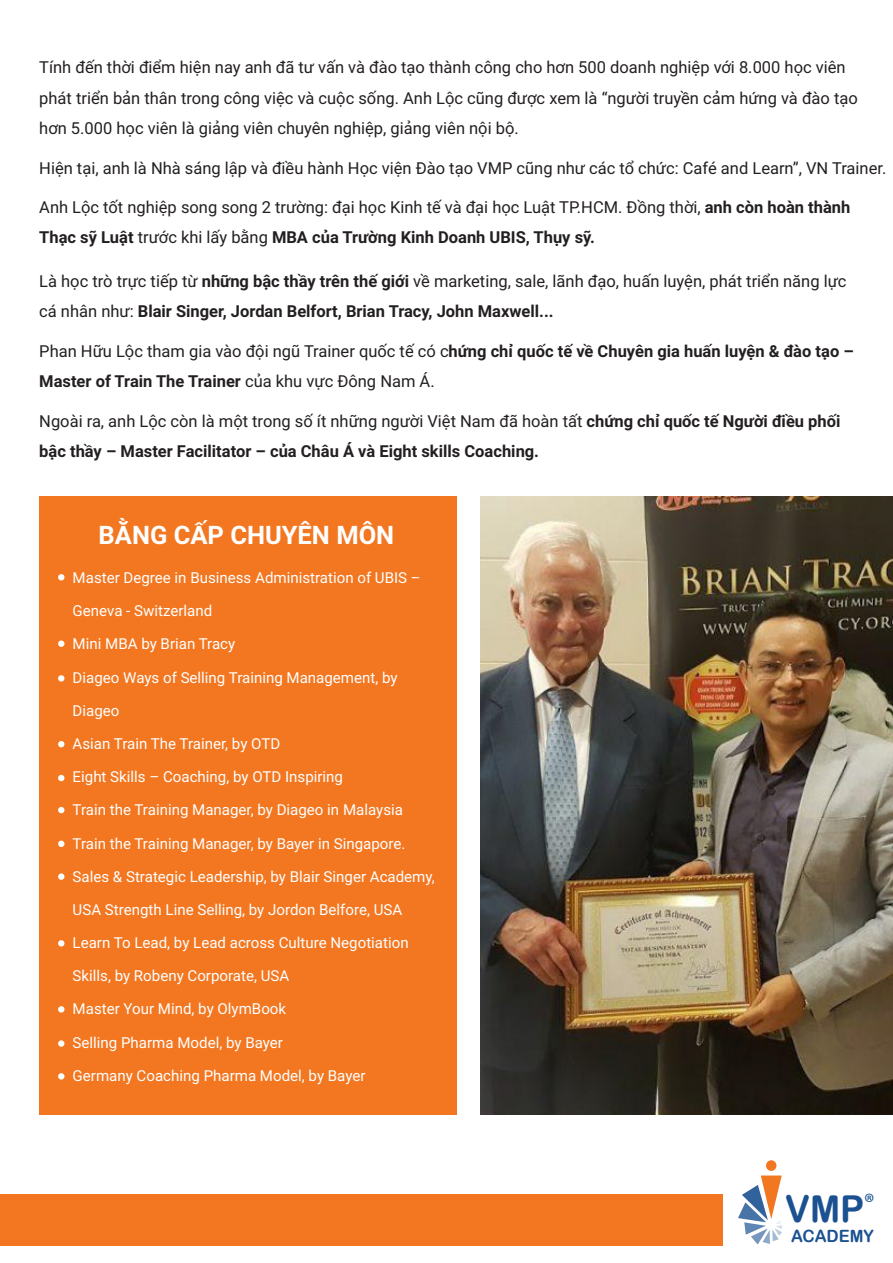
<style>
.page{position:relative;width:893px;height:1263px;background:#fff}
.page>*{position:absolute;margin:0;border:0;box-sizing:border-box;transform-origin:0 0}
.t1{font:37.05px "Arial Rounded MT Bold";color:#1b5191}
.t2{font:700 25.5px "Roboto";color:#fff}
.t3{font:16.95px "Arial Rounded MT Bold";color:#1b5191}
.t4{font:16.5px/30.3px "Roboto";color:#231f20}
.t5{font:700 16.5px/30.3px "Roboto";color:#231f20}
.t6{font:15.15px/33.2px "Roboto";color:#fff}
.s1{font-weight:700}
.s2{font-weight:400}
</style>
<div class="page">
<svg style="left:738px;top:1175px;width:44px;height:69px"></svg>
<div style="left:766px;top:1160px;width:10px;height:11px;background:#f27721;border-radius:50%"></div>
<div style="left:0;top:1194px;width:722px;height:51px;background:#f37721"></div>
<div style="left:39px;top:496px;width:418px;height:619px;background:#f37721"></div>
<svg style="left:58px;top:574px;width:6px;height:6px"></svg>
<div style="left:58px;top:640px;width:6px;height:7px;background:#fff;border-radius:50%"></div>
<svg style="left:58px;top:675px;width:6px;height:6px"></svg>
<div style="left:58px;top:840px;width:6px;height:7px;background:#fff;border-radius:50%"></div>
<svg style="left:58px;top:741px;width:6px;height:6px"></svg>
<svg style="left:58px;top:775px;width:6px;height:6px"></svg>
<svg style="left:58px;top:807px;width:6px;height:6px"></svg>
<div style="left:58px;top:873px;width:6px;height:7px;background:#fff;border-radius:50%"></div>
<svg style="left:58px;top:940px;width:6px;height:6px"></svg>
<div style="left:58px;top:1040px;width:6px;height:7px;background:#fff;border-radius:50%"></div>
<svg style="left:58px;top:1073px;width:6px;height:6px"></svg>
<svg style="left:58px;top:1006px;width:6px;height:6px"></svg>
<img style="left:481px;top:496px;width:412px;height:619px">
<p class="t4" style="left:39px;top:52px;width:820px">Tính đến thời điểm hiện nay anh đã tư vấn và đào tạo thành công cho hơn 500 doanh nghiệp với 8.000 học viên phát triển bản thân trong công việc và cuộc sống. Anh Lộc cũng được xem là “người truyền cảm hứng và đào tạo hơn 5.000 học viên là giảng viên chuyên nghiệp, giảng viên nội bộ.</p>
<p class="t4" style="left:39px;top:152px;width:849px">Hiện tại, anh là Nhà sáng lập và điều hành Học viện Đào tạo VMP cũng như các tổ chức: Café and Learn”, VN Trainer.</p>
<p class="t4" style="left:39px;top:191px;width:813px">Anh Lộc tốt nghiệp song song 2 trường: đại học Kinh tế và đại học Luật TP.HCM. Đồng thời, <span class="s1">anh còn hoàn thành<br>Thạc sỹ Luật</span> trước khi lấy bằng <span class="s1">MBA của Trường Kinh Doanh UBIS, Thụy sỹ.</span></p>
<p class="t4" style="left:39px;top:265px;width:809px">Là học trò trực tiếp từ <span class="s1">những bậc thầy trên thế giới</span> về marketing, sale, lãnh đạo, huấn luyện, phát triển năng lực cá nhân như: <span class="s1">Blair Singer, Jordan Belfort, Brian Tracy, John Maxwell...</span></p>
<p class="t5" style="left:39px;top:335px;width:816px"><span class="s2">Phan Hữu Lộc tham gia vào đội ngũ Trainer quốc tế có c</span>hứng chỉ quốc tế về Chuyên gia huấn luyện &amp; đào tạo –<br>Master of Train The Trainer <span class="s2">của khu vực Đông Nam Á.</span></p>
<p class="t5" style="left:39px;top:405px;width:803px"><span class="s2">Ngoài ra, anh Lộc còn là một trong số ít những người Việt Nam đã hoàn tất</span> chứng chỉ quốc tế Người điều phối bậc thầy – Master Facilitator – của Châu Á và Eight skills Coaching.</p>
<h2 class="t2" style="left:99px;top:517px;width:297px">BẰNG CẤP CHUYÊN MÔN</h2>
<p class="t6" style="left:73px;top:560px;width:364px">Master Degree in Business Administration of UBIS – Geneva - Switzerland<br>Mini MBA by Brian Tracy<br>Diageo Ways of Selling Training Management, by Diageo<br>Asian Train The Trainer, by OTD<br>Eight Skills – Coaching, by OTD Inspiring<br>Train the Training Manager, by Diageo in Malaysia Train the Training Manager, by Bayer in Singapore.<br>Sales &amp; Strategic Leadership, by Blair Singer Academy, USA Strength Line Selling, by Jordon Belfore, USA Learn To Lead, by Lead across Culture Negotiation Skills, by Robeny Corporate, USA<br>Master Your Mind, by OlymBook<br>Selling Pharma Model, by Bayer<br>Germany Coaching Pharma Model, by Bayer</p>
<h1 class="t1" style="left:785px;top:1187px;width:91px">VMP<sup>®</sup></h1>
<p class="t3" style="left:791px;top:1226px;width:84px">ACADEMY</p>
</div>
